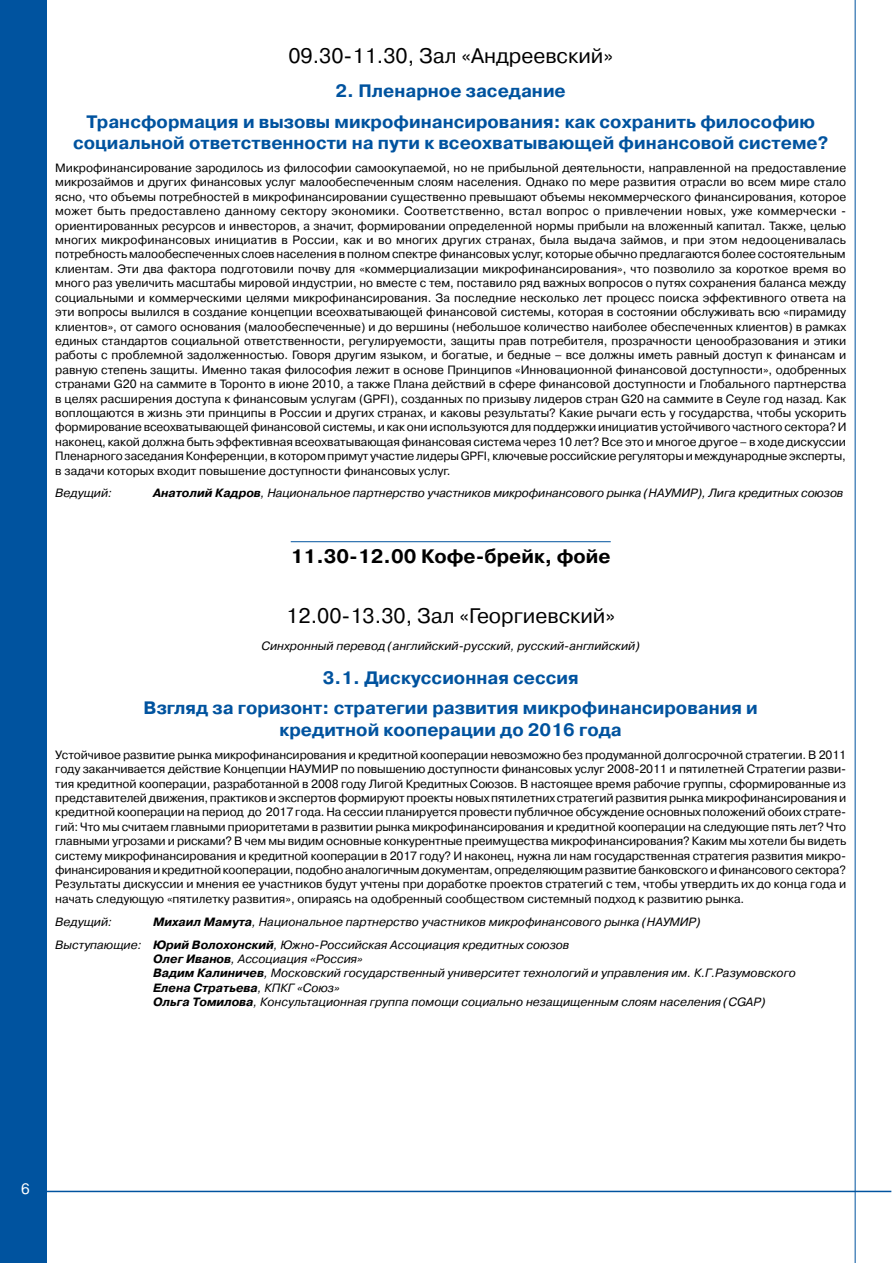
<style>
.page{position:relative;width:893px;height:1263px;background:#fff}
.page>*{position:absolute;margin:0;border:0;box-sizing:border-box;transform-origin:0 0}
.t1{font:21px "Pragmatica C";color:#000}
.t2{font:700 19.5px "Pragmatica C";color:#000}
.t3{font:700 18px/30.2px "Pragmatica C";color:#00539f;text-align:center}
.t4{font:15px "Pragmatica C";color:#fff}
.t5{font:12px/14.4px "Pragmatica C";color:#000;text-align:justify}
.t6{font:italic 12px/14.4px "Pragmatica C";color:#000}
.s1{font-weight:700}
</style>
<div class="page">
<div style="left:0;top:0;width:47px;height:1263px;background:#00539f"></div>
<hr style="left:39px;top:1191px;width:852px;height:1px;background:#00539f">
<hr style="left:855px;top:0;width:1px;height:1263px;background:#00539f">
<hr style="left:291px;top:541px;width:320px;height:1px;background:#00539f">
<h1 class="t1" style="left:288px;top:44px;width:326px">09.30-11.30, Зал «Андреевский»</h1>
<h3 class="t3" style="left:86px;top:76px;width:730px">2. Пленарное заседание<br>Трансформация и вызовы микрофинансирования: как сохранить философию</h3>
<h3 class="t3" style="left:73px;top:128px;width:757px">социальной ответственности на пути к всеохватывающей финансовой системе?</h3>
<p class="t5" style="left:55px;top:161px;width:793px">Микрофинансирование зародилось из философии самоокупаемой, но не прибыльной деятельности, направленной на предоставление микрозаймов и других финансовых услуг малообеспеченным слоям населения. Однако по мере развития отрасли во всем мире стало ясно, что объемы потребностей в микрофинансировании существенно превышают объемы некоммерческого финансирования, которое может быть предоставлено данному сектору экономики. Соответственно, встал вопрос о привлечении новых, уже коммерчески - ориентированных ресурсов и инвесторов, а значит, формировании определенной нормы прибыли на вложенный капитал. Также, целью многих микрофинансовых инициатив в России, как и во многих других странах, была выдача займов, и при этом недооценивалась потребность малообеспеченных слоев населения в полном спектре финансовых услуг, которые обычно предлагаются более состоятельным клиентам. Эти два фактора подготовили почву для «коммерциализации микрофинансирования», что позволило за короткое время во много раз увеличить масштабы мировой индустрии, но вместе с тем, поставило ряд важных вопросов о путях сохранения баланса между социальными и коммерческими целями микрофинансирования. За последние несколько лет процесс поиска эффективного ответа на эти вопросы вылился в создание концепции всеохватывающей финансовой системы, которая в состоянии обслуживать всю «пирамиду клиентов», от самого основания (малообеспеченные) и до вершины (небольшое количество наиболее обеспеченных клиентов) в рамках единых стандартов социальной ответственности, регулируемости, защиты прав потребителя, прозрачности ценообразования и этики работы с проблемной задолженностью. Говоря другим языком, и богатые, и бедные – все должны иметь равный доступ к финансам и равную степень защиты. Именно такая философия лежит в основе Принципов «Инновационной финансовой доступности», одобренных странами G20 на саммите в Торонто в июне 2010, а также Плана действий в сфере финансовой доступности и Глобального партнерства в целях расширения доступа к финансовым услугам (GPFI), созданных по призыву лидеров стран G20 на саммите в Сеуле год назад. Как воплощаются в жизнь эти принципы в России и других странах, и каковы результаты? Какие рычаги есть у государства, чтобы ускорить формирование всеохватывающей финансовой системы, и как они используются для поддержки инициатив устойчивого частного сектора? И наконец, какой должна быть эффективная всеохватывающая финансовая система через 10 лет? Все это и многое другое – в ходе дискуссии Пленарного заседания Конференции, в котором примут участие лидеры GPFI, ключевые российские регуляторы и международные эксперты, в задачи которых входит повышение доступности финансовых услуг.</p>
<p class="t6" style="left:55px;top:486px;width:58px">Ведущий:</p>
<p class="t6" style="left:153px;top:486px;width:692px"><span class="s1">Анатолий Кадров</span>, Национальное партнерство участников микрофинансового рынка (НАУМИР), Лига кредитных союзов</p>
<h2 class="t2" style="left:291px;top:546px;width:321px">11.30-12.00 Кофе-брейк, фойе</h2>
<h1 class="t1" style="left:286px;top:604px;width:330px">12.00-13.30, Зал «Георгиевский»</h1>
<p class="t6" style="left:261px;top:638px;width:380px">Синхронный перевод (английский-русский, русский-английский)</p>
<h3 class="t3" style="left:144px;top:663px;width:616px">3.1. Дискуссионная сессия<br>Взгляд за горизонт: стратегии развития микрофинансирования и</h3>
<h3 class="t3" style="left:280px;top:715px;width:344px">кредитной кооперации до 2016 года</h3>
<p class="t5" style="left:55px;top:747px;width:793px">Устойчивое развитие рынка микрофинансирования и кредитной кооперации невозможно без продуманной долгосрочной стратегии. В 2011 году заканчивается действие Концепции НАУМИР по повышению доступности финансовых услуг 2008-2011 и пятилетней Стратегии разви&shy;тия кредитной кооперации, разработанной в 2008 году Лигой Кредитных Союзов. В настоящее время рабочие группы, сформированные из представителей движения, практиков и экспертов формируют проекты новых пятилетних стратегий развития рынка микрофинансирования и кредитной кооперации на период до 2017 года. На сессии планируется провести публичное обсуждение основных положений обоих страте&shy;гий: Что мы считаем главными приоритетами в развитии рынка микрофинансирования и кредитной кооперации на следующие пять лет? Что главными угрозами и рисками? В чем мы видим основные конкурентные преимущества микрофинансирования? Каким мы хотели бы видеть систему микрофинансирования и кредитной кооперации в 2017 году? И наконец, нужна ли нам государственная стратегия развития микро&shy;финансирования и кредитной кооперации, подобно аналогичным документам, определяющим развитие банковского и финансового сектора?<br>Результаты дискуссии и мнения ее участников будут учтены при доработке проектов стратегий с тем, чтобы утвердить их до конца года и начать следующую «пятилетку развития», опираясь на одобренный сообществом системный подход к развитию рынка.</p>
<p class="t6" style="left:55px;top:914px;width:58px">Ведущий:</p>
<p class="t6" style="left:55px;top:910px;width:647px;line-height:23px;text-indent:98px"><span class="s1">Михаил Мамута</span>, Национальное партнерство участников микрофинансового рынка (НАУМИР)<br>Выступающие: <span class="s1">Юрий Волохонский</span>, Южно-Российская Ассоциация кредитных союзов</p>
<p class="t6" style="left:153px;top:952px;width:644px"><span class="s1">Олег Иванов</span>, Ассоциация «Россия»<br><span class="s1">Вадим Калиничев</span>, Московский государственный университет технологий и управления им. К.Г.Разумовского <span class="s1">Елена Стратьева</span>, КПКГ «Союз»<br><span class="s1">Ольга Томилова</span>, Консультационная группа помощи социально незащищенным слоям населения (CGAP)</p>
<p class="t4" style="left:21px;top:1180px;width:10px">6</p>
</div>
